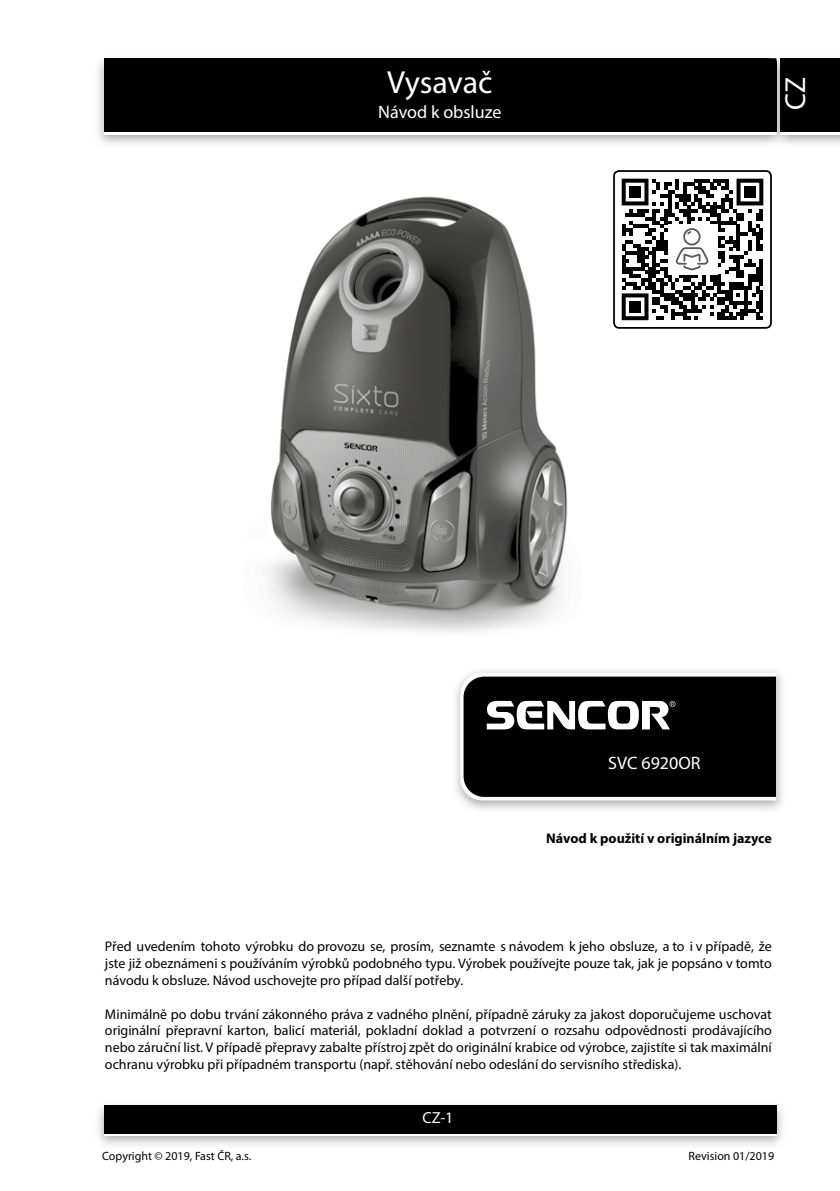
<style>
.page{position:relative;width:840px;height:1191px;background:#fff}
.page>*{position:absolute;margin:0;border:0;box-sizing:border-box;transform-origin:0 0}
.t1{font:32px "Myriad Pro";letter-spacing:-.005em;color:#fff}
.t2{font:29px "Myriad Pro";color:#fff}
.t3{font:18px "Myriad Pro";color:#fff}
.t4{font:16px "Myriad Pro";color:#fff}
.t5{font:14px/16.8px "Myriad Pro";color:#000;text-align:justify}
.t6{font:700 14px "Myriad Pro";color:#000}
.t7{font:12px "Myriad Pro";color:#000}
</style>
<div class="page">
<div style="left:104px;top:58px;width:671px;height:74px;background:#000"></div>
<img style="left:98px;top:1105px;width:685px;height:40px">
<div style="left:104px;top:1108px;width:671px;height:28px;background:linear-gradient(to right,#fff,#fff)"></div>
<div style="left:104px;top:1105px;width:671px;height:28px;background:#000"></div>
<img style="left:768px;top:56px;width:19px;height:90px">
<svg style="left:768px;top:132px;width:7px;height:3px"></svg>
<img style="left:768px;top:58px;width:7px;height:3px">
<img style="left:768px;top:61px;width:7px;height:71px">
<div style="left:780px;top:61px;width:59px;height:74px;background:#fff"></div>
<div style="left:780px;top:58px;width:59px;height:74px;background:#000"></div>
<img style="left:455px;top:670px;width:327px;height:140px">
<svg style="left:460px;top:673px;width:315px;height:127px;background:#252525"></svg>
<img style="left:265px;top:196px;width:303px;height:436px">
<div style="left:612px;top:170px;width:159px;height:159px;border:2px solid #000;border-radius:5px"></div>
<svg style="left:613px;top:171px;width:157px;height:157px"></svg>
<h1 class="t1" style="left:387px;top:62px;width:107px">Vysavač</h1>
<p class="t3" style="left:378px;top:101px;width:124px">Návod k obsluze</p>
<h2 class="t2" style="left:777px;top:110px;width:34px;rotate:-90deg">CZ</h2>
<p class="t3" style="left:608px;top:752px;width:94px">SVC 6920OR</p>
<p class="t6" style="left:546px;top:829px;width:227px">Návod k použití v originálním jazyce</p>
<p class="t5" style="left:105px;top:938px;width:668px">Před uvedením tohoto výrobku do provozu se, prosím, seznamte s návodem k jeho obsluze, a to i v případě, že jste již obeznámeni s používáním výrobků podobného typu. Výrobek používejte pouze tak, jak je popsáno v tomto návodu k obsluze. Návod uschovejte pro případ další potřeby.</p>
<p class="t5" style="left:105px;top:1005px;width:668px">Minimálně po dobu trvání zákonného práva z vadného plnění, případně záruky za jakost doporučujeme uschovat originální přepravní karton, balicí materiál, pokladní doklad a potvrzení o rozsahu odpovědnosti prodávajícího nebo záruční list. V případě přepravy zabalte přístroj zpět do originální krabice od výrobce, zajistíte si tak maximální ochranu výrobku při případném transportu (např. stěhování nebo odeslání do servisního střediska).</p>
<p class="t4" style="left:422px;top:1108px;width:32px">CZ-1</p>
<p class="t7" style="left:102px;top:1148px;width:150px">Copyright © 2019, Fast ČR, a.s.</p>
<p class="t7" style="left:688px;top:1148px;width:87px">Revision 01/2019</p>
</div>
